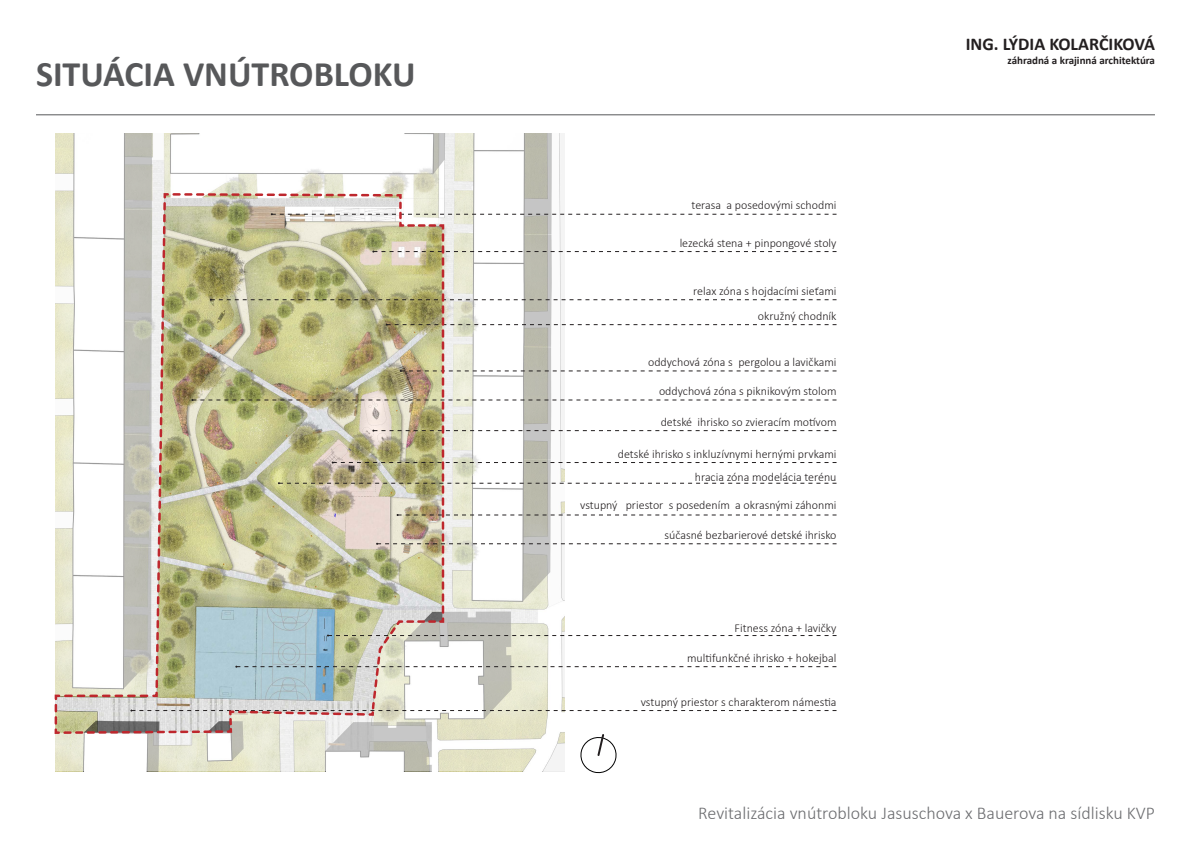
<style>
.page{position:relative;width:1191px;height:842px;background:#fff}
.page>*{position:absolute;margin:0;border:0;box-sizing:border-box;transform-origin:0 0}
.t1{font:700 36px "Calibri";color:#57585a}
.t2{font:300 18px "Calibri";color:#6c6d70}
.t3{font:700 18px "Calibri";color:#231f20}
.t4{font:300 12px "Calibri";color:#231f20}
.t5{font:700 11px "Calibri";color:#231f20}
</style>
<div class="page">
<svg style="left:36px;top:115px;width:537px;height:77px"></svg>
<hr style="left:36px;top:114px;width:1119px;height:1px;background:#57585a">
<svg style="left:55px;top:192px;width:781px;height:582px"></svg>
<p class="t1" style="left:36px;top:49px;width:381px">SITUÁCIA VNÚTROBLOKU</p>
<h2 class="t3" style="left:965px;top:31px;width:191px">ING. LÝDIA KOLARČIKOVÁ</h2>
<p class="t4" style="left:691px;top:198px;width:146px">terasa a posedovými schodmi</p>
<p class="t4" style="left:679px;top:235px;width:158px">lezecká stena + pinpongové stoly</p>
<p class="t4" style="left:693px;top:284px;width:145px">relax zóna s hojdacími sieťami</p>
<p class="t4" style="left:758px;top:308px;width:80px">okružný chodník</p>
<p class="t4" style="left:648px;top:355px;width:190px">oddychová zóna s pergolou a lavičkami</p>
<p class="t4" style="left:659px;top:384px;width:179px">oddychová zóna s piknikovým stolom</p>
<p class="t4" style="left:660px;top:414px;width:177px">detské ihrisko so zvieracím motívom</p>
<p class="t4" style="left:618px;top:446px;width:220px">detské ihrisko s inkluzívnymi hernými prvkami</p>
<p class="t4" style="left:695px;top:469px;width:143px">hracia zóna modelácia terénu</p>
<p class="t4" style="left:580px;top:497px;width:258px">vstupný priestor s posedením a okrasnými záhonmi</p>
<p class="t4" style="left:664px;top:528px;width:173px">súčasné bezbarierové detské ihrisko</p>
<p class="t4" style="left:734px;top:620px;width:103px">Fitness zóna + lavičky</p>
<p class="t4" style="left:687px;top:650px;width:151px">multifunkčné ihrisko + hokejbal</p>
<p class="t4" style="left:641px;top:694px;width:197px">vstupný priestor s charakterom námestia</p>
<p class="t5" style="left:1007px;top:52px;width:149px">záhradná a krajinná architektúra</p>
<h2 class="t2" style="left:698px;top:802px;width:458px">Revitalizácia vnútrobloku Jasuschova x Bauerova na sídlisku KVP</h2>
</div>
